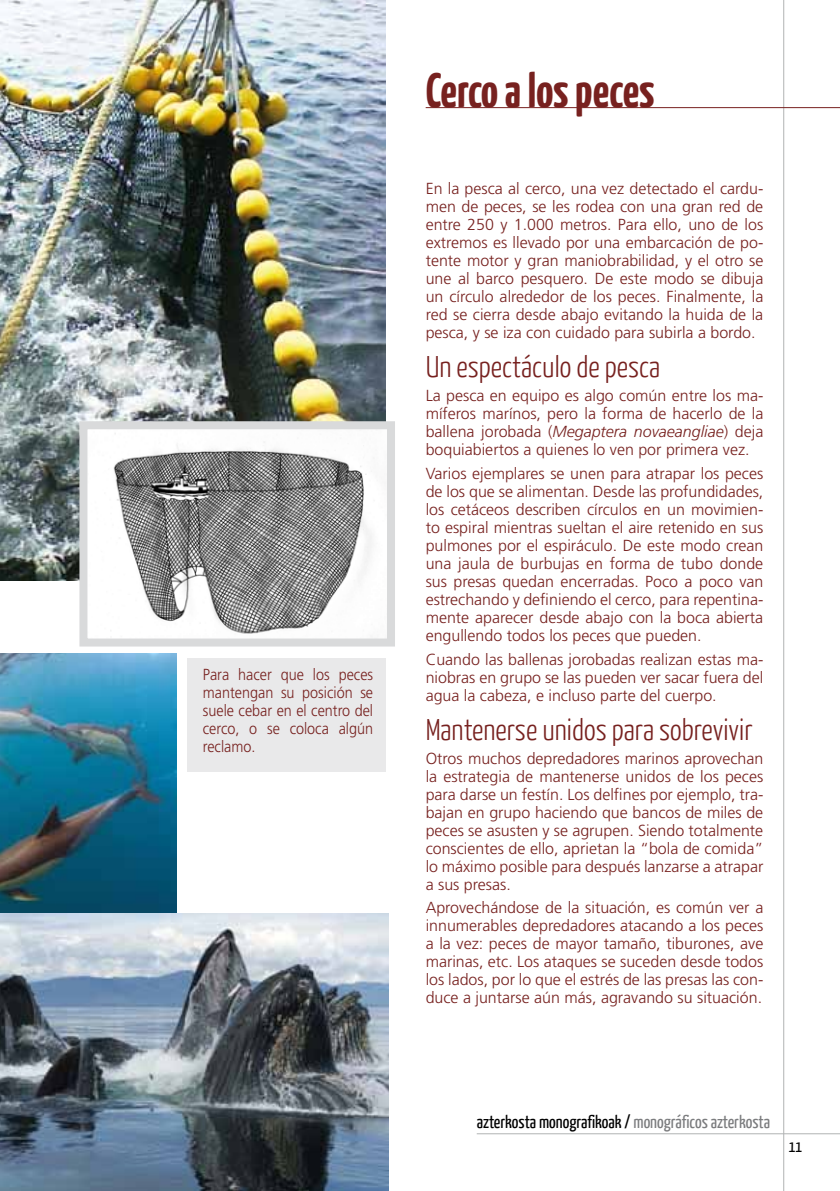
<style>
.page{position:relative;width:840px;height:1191px;background:#fff}
.page>*{position:absolute;margin:0;border:0;box-sizing:border-box;transform-origin:0 0}
.t1{font:700 48px "Yanone Kaffeesatz";color:#77211f}
.t2{font:300 30px "Yanone Kaffeesatz";color:#77211f}
.t3{font:18px "Yanone Kaffeesatz";color:#000}
.t4{font:300 16px/18px "Frutiger";color:#77211f;text-align:justify}
.t5{font:300 16px/18px "Frutiger";color:#77211f;text-align:justify;scale:.9 1}
.t6{font:16px "Yanone Kaffeesatz";color:#000}
.s1{font-style:italic}
.s2{color:#7b7c7e}
</style>
<div class="page">
<hr style="left:782px;top:0;width:1px;height:1191px;background:#b1b3b4">
<hr style="left:476px;top:1133px;width:363px;height:1px;background:#b1b3b4">
<hr style="left:425px;top:107px;width:414px;height:1px;background:#77211f">
<img style="left:0;top:0;width:386px;height:580px">
<img style="left:88px;top:430px;width:298px;height:204px">
<div style="left:79px;top:421px;width:316px;height:225px;border:8px solid #d9dadb"></div>
<div style="left:187px;top:658px;width:199px;height:113px;background:#e9e9ea"></div>
<img style="left:0;top:653px;width:176px;height:260px">
<img style="left:0;top:913px;width:388px;height:278px">
<p class="t5" style="left:203px;top:666px;width:190px">Para hacer que los peces mantengan su posición se suele cebar en el centro del cerco, o se coloca algún reclamo.</p>
<h1 class="t1" style="left:425px;top:59px;width:230px">Cerco a los peces</h1>
<p class="t4" style="left:425px;top:179px;width:339px">En la pesca al cerco, una vez detectado el cardu&shy;men de peces, se les rodea con una gran red de entre 250 y 1.000 metros. Para ello, uno de los extremos es llevado por una embarcación de po&shy;tente motor y gran maniobrabilidad, y el otro se une al barco pesquero. De este modo se dibuja un círculo alrededor de los peces. Finalmente, la red se cierra desde abajo evitando la huida de la pesca, y se iza con cuidado para subirla a bordo.</p>
<h2 class="t2" style="left:425px;top:348px;width:236px">Un espectáculo de pesca</h2>
<p class="t4" style="left:425px;top:386px;width:339px">La pesca en equipo es algo común entre los ma&shy;míferos marínos, pero la forma de hacerlo de la ballena jorobada (<span class="s1">Megaptera novaeangliae</span>) deja boquiabiertos a quienes lo ven por primera vez.</p>
<p class="t4" style="left:425px;top:464px;width:339px">Varios ejemplares se unen para atrapar los peces de los que se alimentan. Desde las profundidades, los cetáceos describen círculos en un movimien&shy;to espiral mientras sueltan el aire retenido en sus pulmones por el espiráculo. De este modo crean una jaula de burbujas en forma de tubo donde sus presas quedan encerradas. Poco a poco van estrechando y definiendo el cerco, para repentina&shy;mente aparecer desde abajo con la boca abierta engullendo todos los peces que pueden.</p>
<p class="t4" style="left:425px;top:650px;width:339px">Cuando las ballenas jorobadas realizan estas ma&shy;niobras en grupo se las pueden ver sacar fuera del agua la cabeza, e incluso parte del cuerpo.</p>
<h2 class="t2" style="left:425px;top:710px;width:328px">Mantenerse unidos para sobrevivir</h2>
<p class="t4" style="left:425px;top:749px;width:339px">Otros muchos depredadores marinos aprovechan la estrategia de mantenerse unidos de los peces para darse un festín. Los delfines por ejemplo, tra&shy;bajan en grupo haciendo que bancos de miles de peces se asusten y se agrupen. Siendo totalmente conscientes de ello, aprietan la “bola de comida” lo máximo posible para después lanzarse a atrapar a sus presas.</p>
<p class="t4" style="left:425px;top:898px;width:339px">Aprovechándose de la situación, es común ver a innumerables depredadores atacando a los peces a la vez: peces de mayor tamaño, tiburones, ave marinas, etc. Los ataques se suceden desde todos los lados, por lo que el estrés de las presas las con&shy;duce a juntarse aún más, agravando su situación.</p>
<p class="t3" style="left:476px;top:1109px;width:295px">azterkosta monografikoak / <span class="s2">monográficos azterkosta</span></p>
<p class="t6" style="left:788px;top:1135px;width:15px">11</p>
</div>
